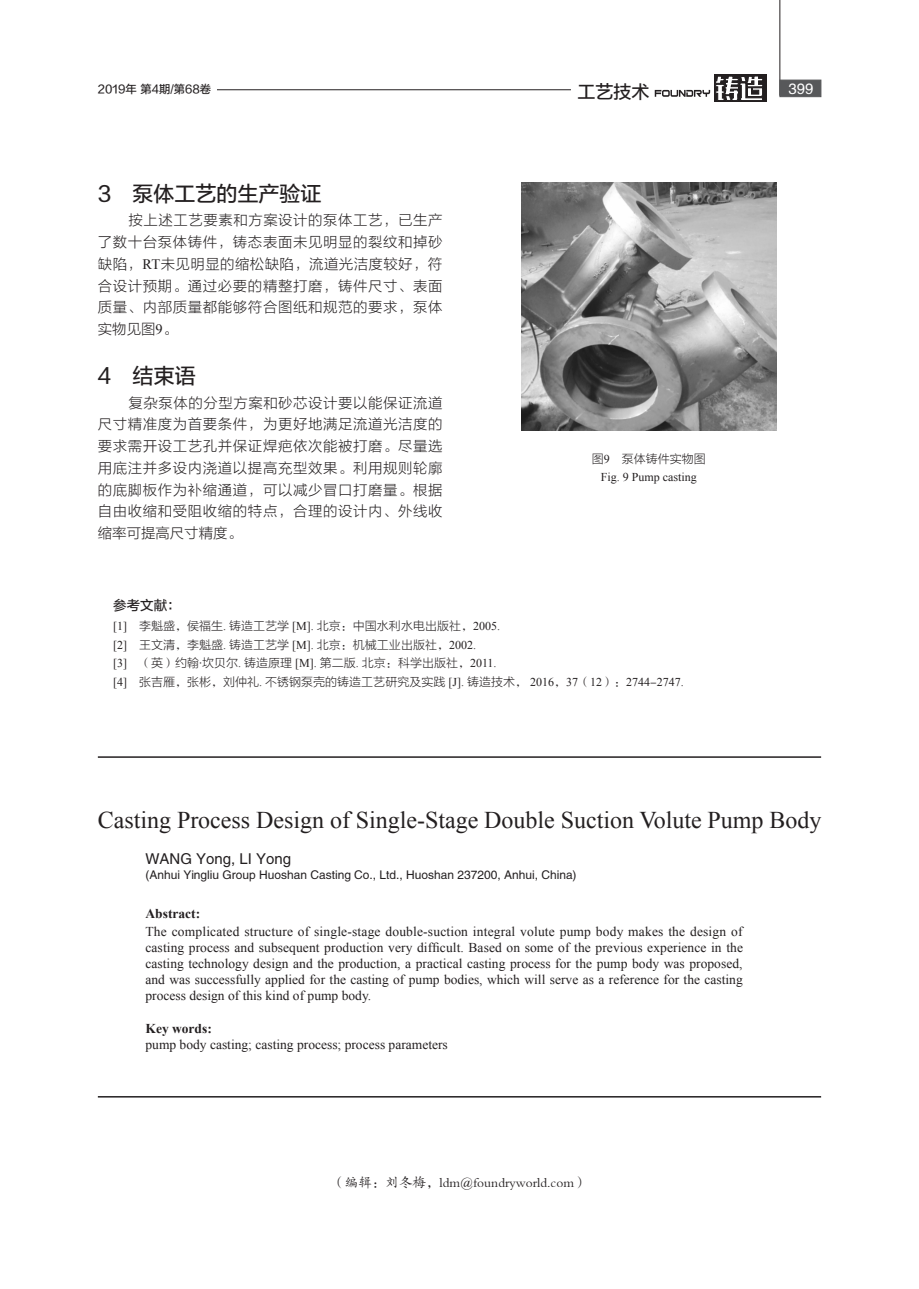
<style>
.page{position:relative;width:919px;height:1289px;background:#fff}
.page>*{position:absolute;margin:0;border:0;box-sizing:border-box;transform-origin:0 0}
._8英文标题{font:24px "Times New Roman";color:#231f20}
._1级标题{font:21px "FZLTZHUNHJW GB1 0";color:#231f20}
.t1{font:18px "FZLTZHUNHJW GB1 0";color:#231f20}
._8英文人名{font:15px "FZHTJW GB1 0";color:#231f20}
.t2{font:15px "FZHTJW GB1 0";color:#fff}
._1正文{font:14.4px/21.8px "FZLTKHK GBK1 0";letter-spacing:.04em;color:#231f20;text-align:justify}
._8英文摘要内容{font:13.5px/16.2px "Times New Roman";color:#231f20;text-align:justify}
._4文献内容{font:13.5px "FZKTJW GB1 0";color:#231f20}
._8英文摘要{font:700 13.5px "Times New Roman";color:#231f20}
._3参考文献{font:13.5px "FZLTZHUNHJW GB1 0";color:#231f20}
._4文献内容-2{font:12px "FZLTKHK GBK1 0";color:#231f20}
._8英文单位{font:12px "FZHTJW GB1 0";color:#231f20}
._5图注{font:12px "Times New Roman";color:#231f20}
._5图注-2{font:12px "FZLTKHK GBK1 0";color:#231f20}
.t3{font:11.25px "FZLTZHUNHJW GB1 0";color:#231f20}
.s1{font-family:"Times New Roman"}
.s2{font-family:"FZSSJW GB1 0"}
</style>
<div class="page">
<hr style="left:779px;top:0;width:1px;height:96px;background:#231f20">
<div style="left:714px;top:75px;width:52px;height:27px;background:#231f20"></div>
<svg style="left:654px;top:76px;width:109px;height:24px"></svg>
<div style="left:779px;top:80px;width:42px;height:17px;background:#57585a"></div>
<hr style="left:217px;top:89px;width:354px;height:1px;background:#231f20">
<img style="left:521px;top:183px;width:255px;height:247px">
<hr style="left:98px;top:1096px;width:723px;height:1px;background:#231f20">
<hr style="left:98px;top:756px;width:723px;height:1px;background:#231f20">
<p class="t3" style="left:98px;top:83px;width:115px">2019年 第4期/第68卷</p>
<h3 class="t1" style="left:577px;top:82px;width:73px">工艺技术</h3>
<p class="t2" style="left:788px;top:81px;width:26px">399</p>
<p class="_1级标题" style="left:98px;top:182px;width:225px">3 泵体工艺的生产验证</p>
<p class="_1正文" style="left:98px;top:210px;width:346px;text-indent:31px">按上述工艺要素和方案设计的泵体工艺，已生产了数十台泵体铸件，铸态表面未见明显的裂纹和掉砂缺陷，<span class="s1">RT</span>未见明显的缩松缺陷，流道光洁度较好，符合设计预期。通过必要的精整打磨，铸件尺寸、表面质量、内部质量都能够符合图纸和规范的要求，泵体实物见图<span class="s1">9</span>。</p>
<p class="_1级标题" style="left:98px;top:364px;width:99px">4 结束语</p>
<p class="_1正文" style="left:98px;top:392px;width:346px;text-indent:31px">复杂泵体的分型方案和砂芯设计要以能保证流道尺寸精准度为首要条件，为更好地满足流道光洁度的要求需开设工艺孔并保证焊疤依次能被打磨。尽量选用底注并多设内浇道以提高充型效果。利用规则轮廓的底脚板作为补缩通道，可以减少冒口打磨量。根据自由收缩和受阻收缩的特点，合理的设计内、外线收缩率可提高尺寸精度。</p>
<p class="_5图注-2" style="left:591px;top:452px;width:115px">图<span class="s1">9</span> 泵体铸件实物图</p>
<p class="_5图注" style="left:600px;top:468px;width:98px">Fig. 9 Pump casting</p>
<p class="_3参考文献" style="left:113px;top:598px;width:69px">参考文献：</p>
<p class="_4文献内容-2" style="left:113px;top:619px;width:388px"><span class="s1">[1]</span> 李魁盛<span class="s2">，</span>侯福生<span class="s1">.</span> 铸造工艺学 <span class="s1">[M].</span> 北京<span class="s2">：</span>中国水利水电出版社<span class="s2">，</span><span class="s1">2005.</span></p>
<p class="_4文献内容-2" style="left:113px;top:638px;width:364px"><span class="s1">[2]</span> 王文清<span class="s2">，</span>李魁盛<span class="s1">.</span> 铸造工艺学 <span class="s1">[M].</span> 北京<span class="s2">：</span>机械工业出版社<span class="s2">，</span><span class="s1">2002.</span></p>
<p class="_4文献内容-2" style="left:113px;top:656px;width:385px"><span class="s1">[3]</span> <span class="s2">（</span>英<span class="s2">）</span>约翰<span class="s1">·</span>坎贝尔<span class="s1">.</span> 铸造原理 <span class="s1">[M].</span> 第二版<span class="s1">.</span> 北京<span class="s2">：</span>科学出版社<span class="s2">，</span><span class="s1">2011.</span></p>
<p class="_4文献内容-2" style="left:113px;top:675px;width:572px"><span class="s1">[4]</span> 张吉雁<span class="s2">，</span>张彬<span class="s2">，</span>刘仲礼<span class="s1">.</span> 不锈钢泵壳的铸造工艺研究及实践 <span class="s1">[J].</span> 铸造技术<span class="s2">，</span> <span class="s1">2016</span><span class="s2">，</span><span class="s1">37</span><span class="s2">（</span><span class="s1">12</span><span class="s2">）：</span><span class="s1">2744</span><span class="s2">-</span><span class="s1">2747.</span></p>
<p class="_8英文标题" style="left:98px;top:804px;width:725px">Casting Process Design of Single-Stage Double Suction Volute Pump Body</p>
<p class="_8英文人名" style="left:145px;top:850px;width:147px">WANG Yong, LI Yong</p>
<p class="_8英文单位" style="left:145px;top:868px;width:432px">(Anhui Yingliu Group Huoshan Casting Co., Ltd., Huoshan 237200, Anhui, China)</p>
<p class="_8英文摘要" style="left:145px;top:903px;width:56px">Abstract:</p>
<p class="_8英文摘要内容" style="left:145px;top:922px;width:599px">The complicated structure of single-stage double-suction integral volute pump body makes the design of casting process and subsequent production very difficult. Based on some of the previous experience in the casting technology design and the production, a practical casting process for the pump body was proposed, and was successfully applied for the casting of pump bodies, which will serve as a reference for the casting process design of this kind of pump body.</p>
<p class="_8英文摘要" style="left:145px;top:1018px;width:68px">Key words:</p>
<p class="_8英文摘要内容" style="left:145px;top:1036px;width:304px">pump body casting; casting process; process parameters</p>
<p class="_4文献内容" style="left:331px;top:1175px;width:257px">（编辑：刘冬梅，ldm＠foundryworld.com）</p>
</div>
